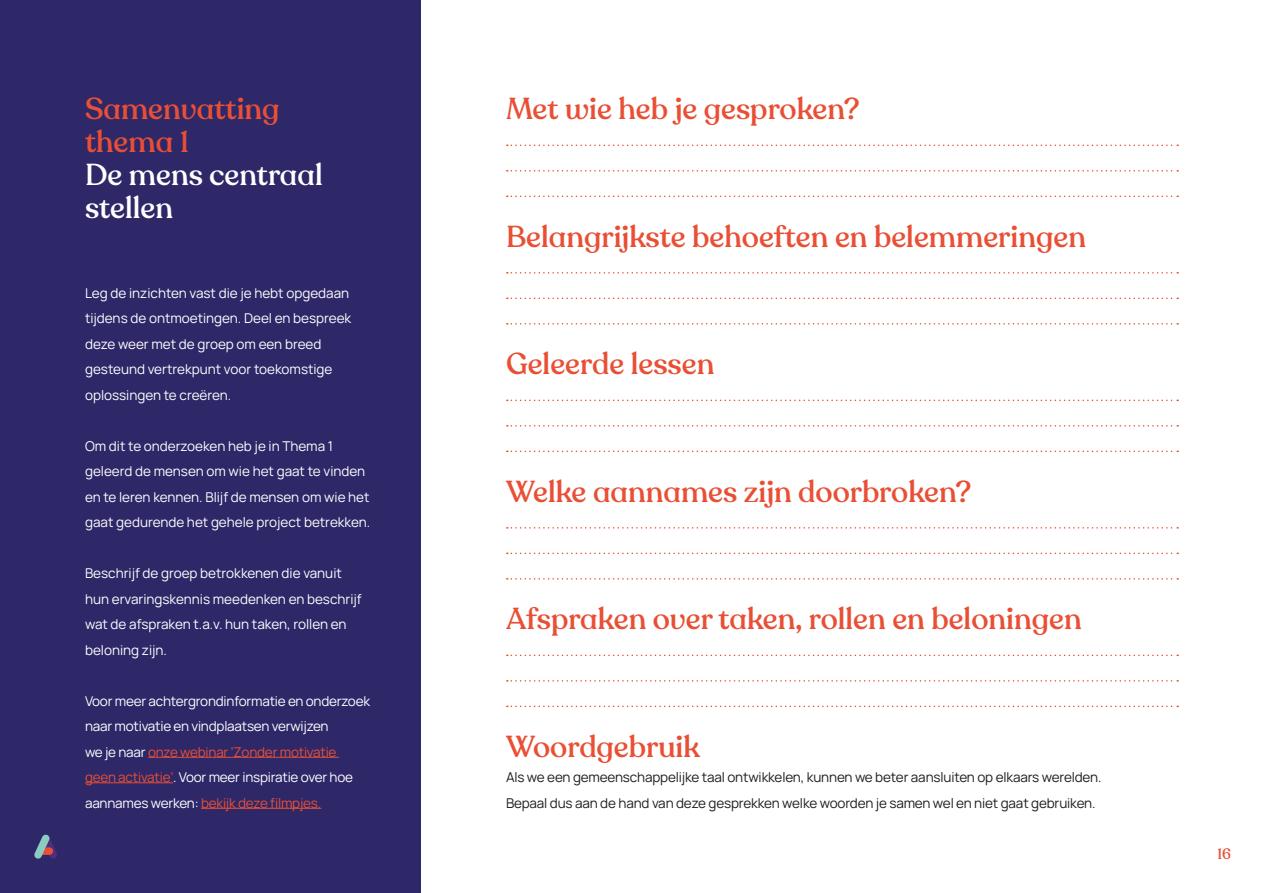
<style>
.page{position:relative;width:1263px;height:893px;background:#fff}
.page>*{position:absolute;margin:0;border:0;box-sizing:border-box;transform-origin:0 0}
.t1{font:500 30px/33px "Recoleta Alt";color:#e94f35}
.t2{font:500 30px/33px "Recoleta Alt";color:#fff}
.t3{font:500 15px "Recoleta Alt";color:#e94f35}
.t4{font:200 13.5px/25.5px "Manrope";color:#fff}
.t5{font:200 13.5px/25.5px "Manrope";letter-spacing:-.01em;color:#1d1d1b}
.s1{color:#e94f35}
</style>
<div class="page">
<div style="left:0;top:0;width:421px;height:893px;background:#2e2868"></div>
<hr style="left:148px;top:757px;width:191px;height:1px;background:#e94f35">
<hr style="left:85px;top:782px;width:88px;height:1px;background:#e94f35">
<hr style="left:201px;top:808px;width:120px;height:1px;background:#e94f35">
<svg style="left:507px;top:145px;width:671px;height:1px"></svg>
<svg style="left:507px;top:170px;width:671px;height:2px"></svg>
<svg style="left:507px;top:196px;width:671px;height:1px"></svg>
<svg style="left:507px;top:272px;width:671px;height:2px"></svg>
<svg style="left:507px;top:298px;width:671px;height:1px"></svg>
<svg style="left:507px;top:323px;width:671px;height:2px"></svg>
<svg style="left:507px;top:400px;width:671px;height:1px"></svg>
<svg style="left:507px;top:425px;width:671px;height:2px"></svg>
<svg style="left:507px;top:451px;width:671px;height:1px"></svg>
<svg style="left:507px;top:527px;width:671px;height:2px"></svg>
<svg style="left:507px;top:553px;width:671px;height:1px"></svg>
<svg style="left:507px;top:578px;width:671px;height:2px"></svg>
<svg style="left:507px;top:655px;width:671px;height:1px"></svg>
<svg style="left:507px;top:680px;width:671px;height:2px"></svg>
<svg style="left:507px;top:706px;width:671px;height:1px"></svg>
<svg style="left:34px;top:835px;width:23px;height:24px"></svg>
<h1 class="t1" style="left:85px;top:93px;width:196px">Samenvatting thema 1</h1>
<h1 class="t2" style="left:85px;top:159px;width:239px">De mens centraal stellen</h1>
<p class="t4" style="left:85px;top:279px;width:268px">Leg de inzichten vast die je hebt opgedaan tijdens de ontmoetingen. Deel en bespreek deze weer met de groep om een breed gesteund vertrekpunt voor toekomstige oplossingen te creëren.</p>
<p class="t4" style="left:85px;top:432px;width:287px">Om dit te onderzoeken heb je in Thema 1 geleerd de mensen om wie het gaat te vinden en te leren kennen. Blijf de mensen om wie het gaat gedurende het gehele project betrekken.</p>
<p class="t4" style="left:85px;top:560px;width:278px">Beschrijf de groep betrokkenen die vanuit hun ervaringskennis meedenken en beschrijf wat de afspraken t.a.v. hun taken, rollen en beloning zijn.</p>
<p class="t4" style="left:85px;top:687px;width:286px">Voor meer achtergrondinformatie en onderzoek naar motivatie en vindplaatsen verwijzen<br>we je naar <span class="s1">onze webinar ‘Zonder motivatie geen activatie’</span>. Voor meer inspiratie over hoe aannames werken: <span class="s1">bekijk deze filmpjes.</span></p>
<h1 class="t1" style="left:506px;top:93px;width:355px">Met wie heb je gesproken?</h1>
<h1 class="t1" style="left:506px;top:220px;width:581px">Belangrijkste behoeften en belemmeringen</h1>
<h1 class="t1" style="left:506px;top:348px;width:210px">Geleerde lessen</h1>
<h1 class="t1" style="left:506px;top:475px;width:467px">Welke aannames zijn doorbroken?</h1>
<h1 class="t1" style="left:506px;top:603px;width:577px">Afspraken over taken, rollen en beloningen</h1>
<h1 class="t1" style="left:506px;top:730px;width:195px">Woordgebruik</h1>
<p class="t5" style="left:506px;top:764px;width:597px">Als we een gemeenschappelijke taal ontwikkelen, kunnen we beter aansluiten op elkaars werelden.<br>Bepaal dus aan de hand van deze gesprekken welke woorden je samen wel en niet gaat gebruiken.</p>
<p class="t3" style="left:1217px;top:844px;width:15px">16</p>
</div>
